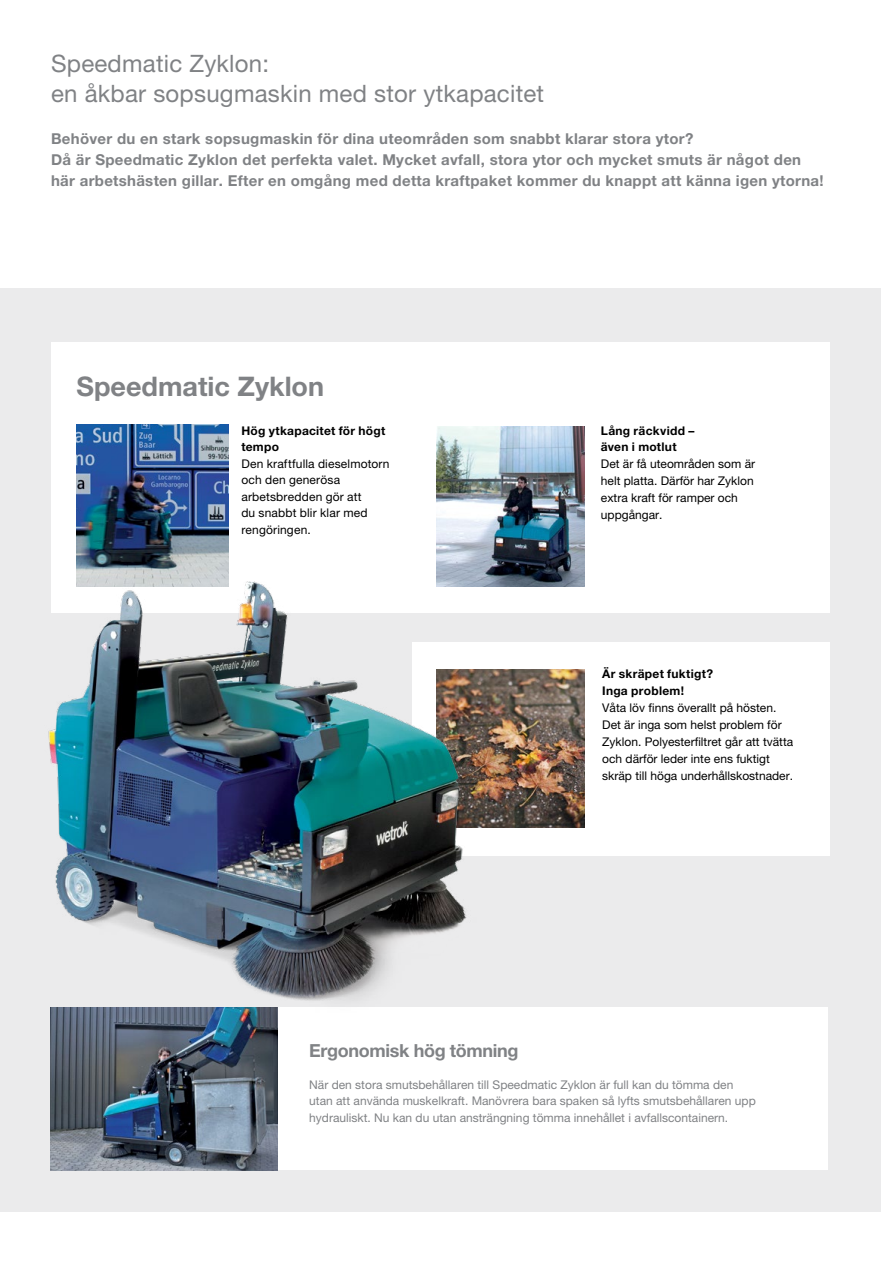
<style>
.page{position:relative;width:881px;height:1263px;background:#fff}
.page>*{position:absolute;margin:0;border:0;box-sizing:border-box;transform-origin:0 0}
.t1{font:700 27px "Helvetica Neue LT Pro";color:#808285}
.t2{font:24px/30px "Helvetica Neue LT Pro";letter-spacing:.01em;color:#808285}
.t3{font:700 18px "Helvetica Neue LT Pro";letter-spacing:-.02em;color:#808285}
.t4{font:700 15px/21px "Helvetica Neue LT Pro";letter-spacing:.02em;color:#808285}
.t5{font:12px/17.1px "Helvetica Neue LT Pro";color:#000}
.t6{font:12px/16.5px "Helvetica Neue LT Pro";color:#808285}
.t7{font:700 12px/16.5px "Helvetica Neue LT Pro";letter-spacing:.02em;color:#000}
</style>
<div class="page">
<div style="left:0;top:288px;width:880px;height:924px;background:#ebebec"></div>
<div style="left:51px;top:1008px;width:776px;height:162px;background:#fff"></div>
<div style="left:412px;top:642px;width:417px;height:213px;background:#fff"></div>
<img style="left:51px;top:1029px;width:226px;height:141px">
<div style="left:51px;top:342px;width:778px;height:270px;background:#fff"></div>
<img style="left:436px;top:426px;width:148px;height:161px">
<img style="left:77px;top:425px;width:151px;height:128px">
<img style="left:484px;top:669px;width:100px;height:158px">
<img style="left:48px;top:553px;width:436px;height:476px">
<h2 class="t2" style="left:51px;top:48px;width:494px">Speedmatic Zyklon:<br>en åkbar sopsugmaskin med stor ytkapacitet</h2>
<p class="t4" style="left:51px;top:128px;width:773px">Behöver du en stark sopsugmaskin för dina uteområden som snabbt klarar stora ytor?<br>Då är Speedmatic Zyklon det perfekta valet. Mycket avfall, stora ytor och mycket smuts är något den här arbetshästen gillar. Efter en omgång med detta kraftpaket kommer du knappt att känna igen ytorna!</p>
<h1 class="t1" style="left:76px;top:370px;width:249px">Speedmatic Zyklon</h1>
<p class="t7" style="left:241px;top:422px;width:145px">Hög ytkapacitet för högt tempo</p>
<p class="t5" style="left:241px;top:455px;width:150px;line-height:16.5px">Den kraftfulla dieselmotorn och den generösa arbetsbredden gör att<br>du snabbt blir klar med rengöringen.</p>
<p class="t7" style="left:600px;top:422px;width:95px">Lång räckvidd – även i motlut</p>
<p class="t5" style="left:600px;top:455px;width:156px">Det är få uteområden som är helt platta. Därför har Zyklon extra kraft för ramper och uppgångar.</p>
<p class="t7" style="left:602px;top:665px;width:112px">Är skräpet fuktigt?<br>Inga problem!</p>
<p class="t5" style="left:602px;top:699px;width:192px">Våta löv finns överallt på hösten.<br>Det är inga som helst problem för Zyklon. Polyesterfiltret går att tvätta och därför leder inte ens fuktigt skräp till höga underhållskostnader.</p>
<h3 class="t3" style="left:309px;top:1039px;width:211px">Ergonomisk hög tömning</h3>
<p class="t6" style="left:309px;top:1076px;width:448px">När den stora smutsbehållaren till Speedmatic Zyklon är full kan du tömma den utan att använda muskelkraft. Manövrera bara spaken så lyfts smutsbehållaren upp hydrauliskt. Nu kan du utan ansträngning tömma innehållet i avfallscontainern.</p>
</div>
